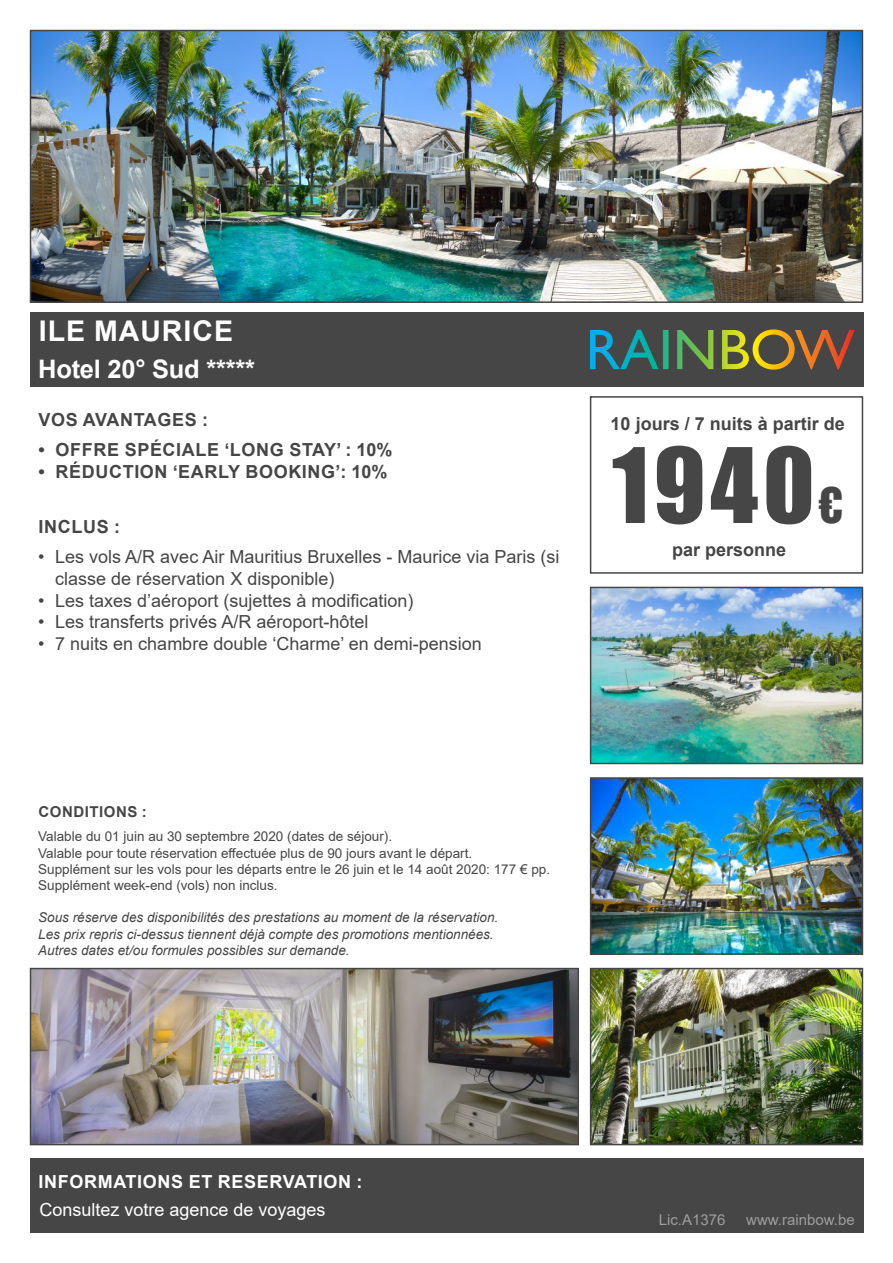
<style>
.page{position:relative;width:893px;height:1263px;background:#fff}
.page>*{position:absolute;margin:0;border:0;box-sizing:border-box;transform-origin:0 0}
.t1{font:96px "Impact";color:#464646}
.t2{font:700 28.5px "Arial";color:#fff}
.t3{font:700 25.5px "Arial";letter-spacing:-.01em;color:#fff}
.t4{font:18px/21.6px "Arial";color:#464646}
.t5{font:700 18px "Arial";letter-spacing:.035em;color:#464646}
.t6{font:700 18px "Arial";color:#464646}
.t7{font:18px "Arial";color:#fff}
.t8{font:700 18px "Arial";letter-spacing:.035em;color:#fff}
.t9{font:15px "Arial";color:#9d9d9d}
.t10{font:700 15px "Arial";letter-spacing:.035em;color:#464646}
.t11{font:13.5px/16.2px "Arial";color:#464646}
.t12{font:italic 13.5px/16.2px "Arial";color:#464646}
.s1{font-size:45px}
</style>
<div class="page">
<img style="left:33px;top:33px;width:827px;height:267px">
<div style="left:30px;top:30px;width:833px;height:273px;border:2px solid #464646"></div>
<img style="left:33px;top:971px;width:543px;height:171px">
<div style="left:30px;top:968px;width:549px;height:177px;border:2px solid #464646"></div>
<img style="left:593px;top:971px;width:267px;height:171px">
<div style="left:590px;top:968px;width:273px;height:177px;border:2px solid #464646"></div>
<img style="left:593px;top:780px;width:267px;height:172px">
<div style="left:590px;top:777px;width:273px;height:178px;border:2px solid #464646"></div>
<img style="left:593px;top:590px;width:267px;height:171px">
<div style="left:590px;top:587px;width:273px;height:177px;border:2px solid #464646"></div>
<div style="left:590px;top:396px;width:273px;height:178px;border:2px solid #464646"></div>
<div style="left:30px;top:312px;width:833px;height:75px;background:#464646"></div>
<svg style="left:590px;top:329px;width:265px;height:41px"></svg>
<div style="left:30px;top:1158px;width:833px;height:75px;background:#464646"></div>
<h2 class="t2" style="left:39px;top:311px;width:100px">Ile Maurice</h2>
<h3 class="t3" style="left:38px;top:351px;width:218px">Hotel 20° Sud *****</h3>
<h3 class="t5" style="left:39px;top:407px;width:58px">Vos avanta</h3>
<h3 class="t5" style="left:158px;top:407px;width:52px">ges :</h3>
<h3 class="t5" style="left:39px;top:437px;width:356px">• OFFRE SPÉCIALE ‘LONG STAY’ : 10%</h3>
<h3 class="t5" style="left:39px;top:459px;width:351px">• RÉDUCTION ‘EARLY BOOKING’: 10%</h3>
<h3 class="t5" style="left:39px;top:514px;width:83px">INCLUS :</h3>
<h3 class="t4" style="left:55px;top:546px;width:506px;text-indent:-17px">• Les vols A/R avec Air Mauritius Bruxelles - Maurice via Paris (si classe de réservation X disponible)</h3>
<h3 class="t4" style="left:38px;top:589px;width:377px">• Les taxes d’aéroport (sujettes à modification)</h3>
<h3 class="t4" style="left:38px;top:611px;width:332px">• Les transferts privés A/R aéroport-hôtel</h3>
<h3 class="t4" style="left:38px;top:633px;width:445px">• 7 nuits en chambre double ‘Charme’ en demi-pension</h3>
<h3 class="t6" style="left:611px;top:411px;width:236px">10 jours / 7 nuits à partir de</h3>
<h1 class="t1" style="left:612px;top:411px;width:233px">1940<span class="s1">€</span></h1>
<h3 class="t6" style="left:672px;top:537px;width:116px">par personne</h3>
<p class="t10" style="left:39px;top:801px;width:110px">CONDITIONS :</p>
<p class="t11" style="left:38px;top:828px;width:513px">Valable du 01 juin au 30 septembre 2020 (dates de séjour).<br>Valable pour toute réservation effectuée plus de 90 jours avant le départ.<br>Supplément sur les vols pour les départs entre le 26 juin et le 14 août 2020: 177 € pp.<br>Supplément week-end (vols) non inclus.</p>
<p class="t12" style="left:38px;top:910px;width:461px">Sous réserve des disponibilités des prestations au moment de la réservation.<br>Les prix repris ci-dessus tiennent déjà compte des promotions mentionnées.<br>Autres dates et/ou formules possibles sur demande.</p>
<h3 class="t8" style="left:39px;top:1169px;width:325px">INFORMATIONS ET RESERVATION :</h3>
<h3 class="t7" style="left:39px;top:1197px;width:288px">Consultez votre agence de voyages</h3>
<p class="t9" style="left:659px;top:1209px;width:68px">Lic.A1376</p>
<p class="t9" style="left:746px;top:1209px;width:110px">www.rainbow.be</p>
</div>
